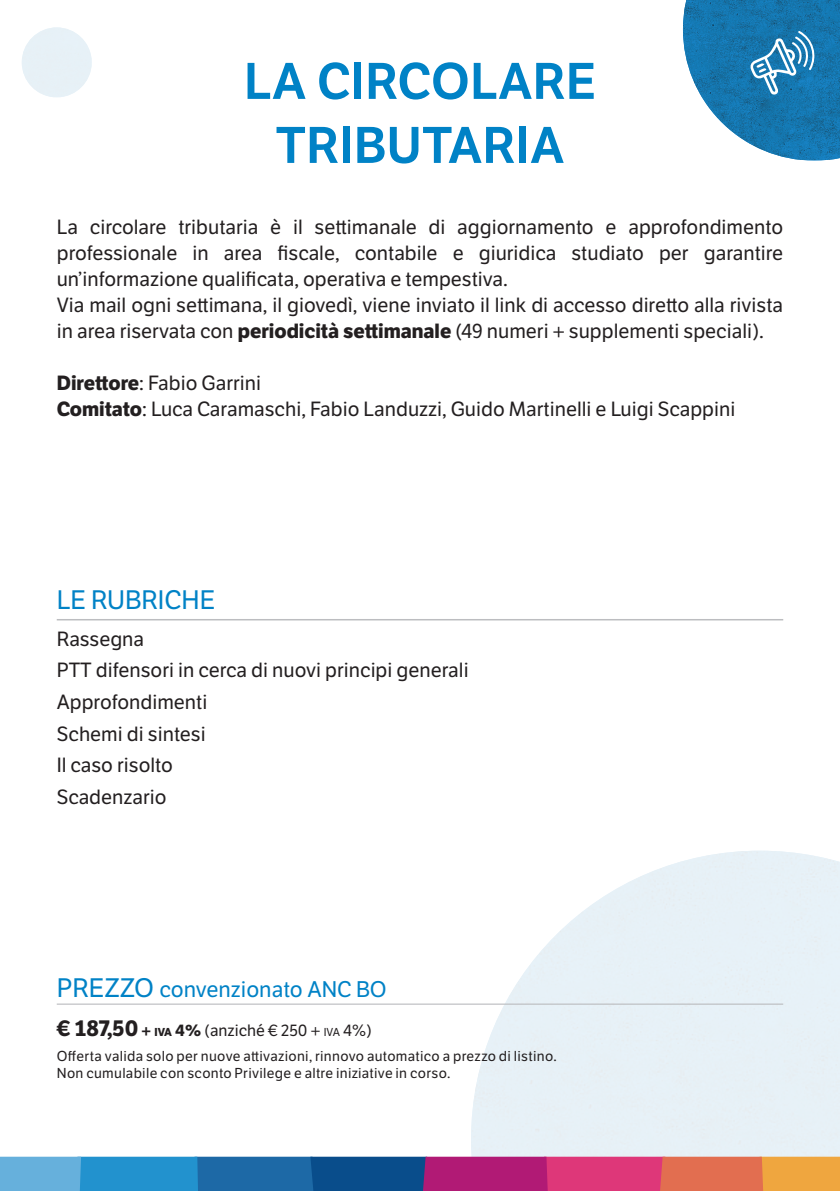
<style>
.page{position:relative;width:840px;height:1191px;background:#fff}
.page>*{position:absolute;margin:0;border:0;box-sizing:border-box;transform-origin:0 0}
.t1{font:600 50px "LFT Etica";color:#0082c6}
.t2{font:26px "LFT Etica";color:#0082c6}
.t3{font:22px "LFT Etica";color:#0082c6}
.t4{font:20px/26px "LFT Etica";color:#231f20;text-align:justify}
.t5{font:16px "LFT Etica";color:#231f20}
.t6{font:14px "LFT Etica";letter-spacing:.02em;color:#231f20}
.s1{font-weight:700}
.s2{font-size:26px}
.s3{font-weight:700;font-size:22px}
.s4{font-weight:700;font-size:11.2px}
.s5{font-size:11.2px}
.s6{font-style:inherit}
</style>
<div class="page">
<svg style="left:0;top:1156px;width:839px;height:35px;background:#7f688e"></svg>
<svg style="left:682px;top:0;width:157px;height:161px"></svg>
<hr style="left:57px;top:619px;width:725px;height:1px;background:#bcbdc0">
<hr style="left:57px;top:1003px;width:725px;height:1px;background:#bcbdc0">
<p class="t1" style="left:244px;top:51px;width:353px">LA CIRCOLARE</p>
<p class="t1" style="left:275px;top:115px;width:290px">TRIBUTARIA</p>
<p class="t4" style="left:57px;top:215px;width:727px">La circolare tributaria è il settimanale di aggiornamento e approfondimento professionale in area fiscale, contabile e giuridica studiato per garantire un’informazione qualificata, operativa e tempestiva.</p>
<p class="t4" style="left:57px;top:293px;width:727px">Via mail ogni settimana, il giovedì, viene inviato il link di accesso diretto alla rivista in area riservata con <span class="s1">periodicità settimanale</span> (49 numeri + supplementi speciali).</p>
<p class="t4" style="left:57px;top:371px;width:206px"><span class="s1">Direttore</span>: Fabio Garrini</p>
<p class="t4" style="left:57px;top:397px;width:679px"><span class="s1">Comitato</span>: Luca Caramaschi, Fabio Landuzzi, Guido Martinelli e Luigi Scappini</p>
<p class="t2" style="left:57px;top:584px;width:160px">LE RUBRICHE</p>
<p class="t4" style="left:57px;top:626px;width:89px">Rassegna</p>
<p class="t4" style="left:57px;top:657px;width:413px">PTT difensori in cerca di nuovi principi generali</p>
<p class="t4" style="left:57px;top:689px;width:152px">Approfondimenti</p>
<p class="t4" style="left:57px;top:721px;width:150px">Schemi di sintesi</p>
<p class="t4" style="left:57px;top:752px;width:118px">Il caso risolto</p>
<p class="t4" style="left:57px;top:784px;width:111px">Scadenzario</p>
<p class="t3" style="left:57px;top:975px;width:331px"><span class="s2">PREZZO</span> convenzionato ANC BO</p>
<p class="t5" style="left:57px;top:1021px;width:316px"><span class="s3">€ 187,50</span> <span class="s1">+</span> <span class="s4">iva</span> <span class="s1">4%</span> (anziché € 250 + <span class="s5">iva</span> <span class="s6">4%</span>)</p>
<p class="t6" style="left:57px;top:1047px;width:501px">Offerta valida solo per nuove attivazioni, rinnovo automatico a prezzo di listino.</p>
<p class="t6" style="left:57px;top:1064px;width:395px">Non cumulabile con sconto Privilege e altre iniziative in corso.</p>
</div>
